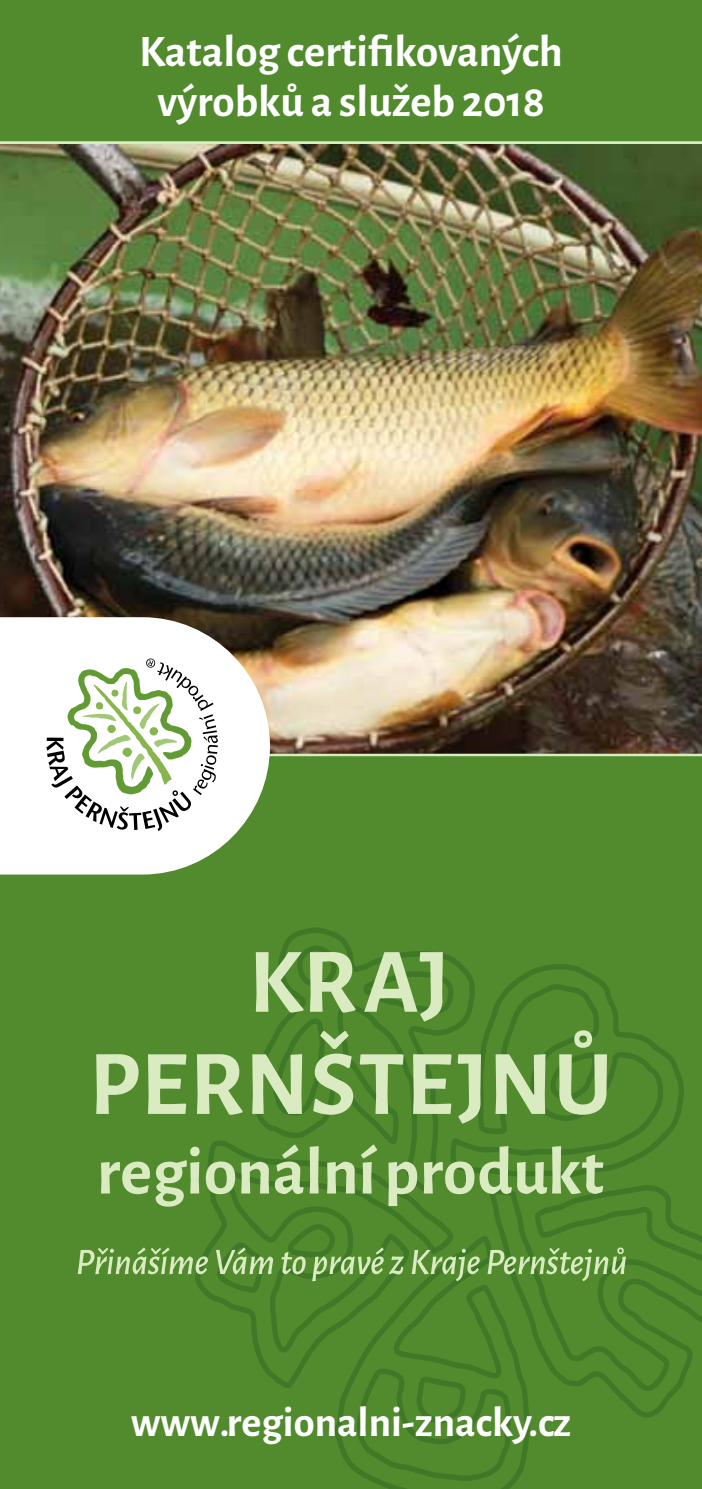
<style>
.page{position:relative;width:702px;height:1489px;background:#fff}
.page>*{position:absolute;margin:0;border:0;box-sizing:border-box;transform-origin:0 0}
.t1{font:700 92.5px "Alegreya Sans";color:#daebc1}
.t2{font:700 67.5px "Alegreya Sans";color:#daebc1}
.t3{font:700 45px/50px "Alegreya Sans";color:#fff;text-align:center}
.t4{font:700 42.5px "Alegreya Sans";color:#fff}
</style>
<div class="page">
<div style="left:0;top:0;width:702px;height:1488px;background:#518b2e"></div>
<svg style="left:195px;top:927px;width:507px;height:561px"></svg>
<svg style="left:78px;top:1247px;width:130px;height:27px"></svg>
<svg style="left:216px;top:1247px;width:57px;height:27px"></svg>
<svg style="left:281px;top:1251px;width:24px;height:23px"></svg>
<svg style="left:312px;top:1247px;width:92px;height:34px"></svg>
<svg style="left:411px;top:1248px;width:68px;height:33px"></svg>
<svg style="left:487px;top:1247px;width:139px;height:34px"></svg>
<svg style="left:96px;top:1054px;width:42px;height:59px"></svg>
<svg style="left:148px;top:1054px;width:38px;height:59px"></svg>
<svg style="left:197px;top:1054px;width:45px;height:60px"></svg>
<svg style="left:252px;top:1054px;width:50px;height:59px"></svg>
<svg style="left:313px;top:1031px;width:40px;height:83px"></svg>
<svg style="left:360px;top:1054px;width:43px;height:59px"></svg>
<svg style="left:413px;top:1054px;width:38px;height:59px"></svg>
<svg style="left:457px;top:1054px;width:24px;height:69px"></svg>
<svg style="left:495px;top:1054px;width:50px;height:59px"></svg>
<svg style="left:559px;top:1030px;width:48px;height:84px"></svg>
<hr style="left:0;top:141px;width:702px;height:3px;background:#daebc1">
<img style="left:0;top:144px;width:702px;height:609px">
<hr style="left:0;top:753px;width:702px;height:3px;background:#daebc1">
<svg style="left:0;top:617px;width:270px;height:257px;background:#e3e6dc"></svg>
<svg style="left:46px;top:658px;width:172px;height:172px;background:#d9e0d2"></svg>
<p class="t3" style="left:139px;top:23px;width:425px">Katalog certifikovaných výrobků a služeb 2018</p>
<h1 class="t1" style="left:249px;top:914px;width:203px">KRAJ</h1>
<h2 class="t2" style="left:97px;top:1122px;width:508px">regionální produkt</h2>
<p class="t4" style="left:131px;top:1390px;width:442px">www.regionalni-znacky.cz</p>
</div>
